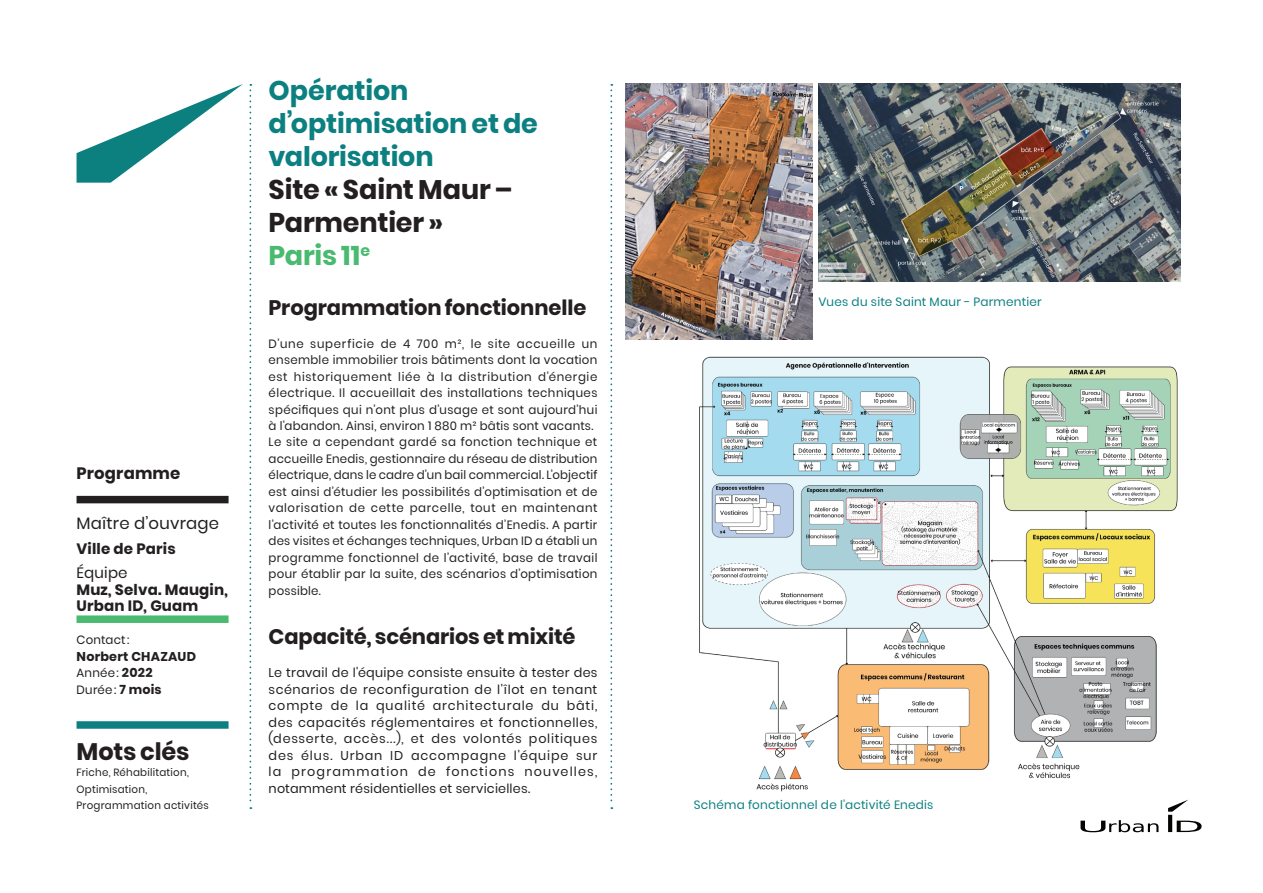
<style>
.page{position:relative;width:1263px;height:893px;background:#fff}
.page>*{position:absolute;margin:0;border:0;box-sizing:border-box;transform-origin:0 0}
.titre_projet_FICHE_R{font:700 27px/33px "Poppins";letter-spacing:-.005em;color:#0c8081}
.titre_projet_FICHE_R-2{font:700 27px/33px "Poppins";letter-spacing:-.005em;color:#231f20}
.titre_projet_FICHE_R-3{font:700 27px "Poppins";letter-spacing:-.01em;color:#49ba6f}
.titre_mot_clé_FICHE{font:700 24px "Poppins";letter-spacing:-.01em;color:#231f20}
.intertitre_FICHE_RÉF{font:700 21px "Poppins";letter-spacing:-.005em;color:#231f20}
.intitulé_maître_d_ou{font:16.5px "Poppins";letter-spacing:.01em;color:#231f20}
.contenu_maître_d_ouv{font:700 16.5px "Poppins";letter-spacing:.01em;color:#231f20}
.contenu_maître_d_ouv-2{font:700 15px/16.5px "Poppins";letter-spacing:.01em;color:#231f20}
.contenu_maître_d_ouv-3{font:15px "Poppins";letter-spacing:.01em;color:#231f20}
.texte_courant{font:12.75px/16.5px "Poppins";letter-spacing:.015em;color:#231f20;text-align:justify}
.texte_courant-2{font:700 12.75px "Poppins";letter-spacing:.02em;color:#231f20}
.texte_courant-3{font:12px/16.5px "Poppins";letter-spacing:.02em;color:#231f20;text-align:justify}
.légende_icono{font:12px "Poppins";letter-spacing:.02em;color:#0c8081}
.contact_FICHE_RÉF__a{font:12px "Poppins";letter-spacing:.015em;color:#231f20}
.texte_courant-4{font:10.5px/16.5px "Poppins";letter-spacing:.025em;color:#231f20}
.s1{font-weight:700;font-size:12.75px}
</style>
<div class="page">
<svg style="left:77px;top:84px;width:166px;height:99px"></svg>
<svg style="left:1080px;top:820px;width:78px;height:12px"></svg>
<svg style="left:1168px;top:800px;width:33px;height:32px"></svg>
<svg style="left:610px;top:84px;width:2px;height:725px"></svg>
<svg style="left:249px;top:84px;width:2px;height:725px"></svg>
<div style="left:77px;top:496px;width:152px;height:7px;background:#231f20"></div>
<div style="left:77px;top:615px;width:152px;height:8px;background:#49ba6f"></div>
<div style="left:77px;top:721px;width:152px;height:8px;background:#0c8081"></div>
<img style="left:819px;top:84px;width:362px;height:197px">
<img style="left:625px;top:84px;width:188px;height:255px">
<img style="left:699px;top:356px;width:479px;height:436px">
<p class="contenu_maître_d_ouv" style="left:77px;top:464px;width:105px">Programme</p>
<p class="intitulé_maître_d_ou" style="left:77px;top:513px;width:144px">Maître d’ouvrage</p>
<p class="contenu_maître_d_ouv-2" style="left:77px;top:540px;width:101px">Ville de Paris</p>
<p class="contenu_maître_d_ouv-3" style="left:77px;top:564px;width:53px">Équipe</p>
<p class="contenu_maître_d_ouv-2" style="left:77px;top:581px;width:153px">Muz, Selva. Maugin,<br>Urban ID, Guam</p>
<p class="contact_FICHE_RÉF__a" style="left:77px;top:633px;width:54px">Contact:</p>
<p class="texte_courant-2" style="left:77px;top:649px;width:121px">Norbert CHAZAUD</p>
<p class="texte_courant-3" style="left:77px;top:665px;width:78px">Année: <span class="s1">2022</span></p>
<p class="texte_courant-3" style="left:77px;top:681px;width:87px">Durée: <span class="s1">7 mois</span></p>
<p class="titre_mot_clé_FICHE" style="left:77px;top:737px;width:114px">Mots clés</p>
<p class="texte_courant-4" style="left:77px;top:764px;width:134px">Friche, Réhabilitation,<br>Optimisation,<br>Programmation activités</p>
<p class="titre_projet_FICHE_R" style="left:269px;top:75px;width:271px">Opération d’optimisation et de valorisation</p>
<p class="titre_projet_FICHE_R-2" style="left:269px;top:173px;width:245px">Site « Saint Maur –<br>Parmentier »</p>
<p class="titre_projet_FICHE_R-3" style="left:269px;top:240px;width:103px">Paris 11<sup>e</sup></p>
<p class="intertitre_FICHE_RÉF" style="left:269px;top:295px;width:319px">Programmation fonctionnelle</p>
<p class="texte_courant-3" style="left:269px;top:335px;width:330px">D’une superficie de 4 700 m², le site accueille un ensemble immobilier trois bâtiments dont la vocation est historiquement liée à la distribution d’énergie électrique. Il accueillait des installations techniques spécifiques qui n’ont plus d’usage et sont aujourd’hui à l’abandon. Ainsi, environ 1 880 m² bâtis sont vacants.</p>
<p class="texte_courant-3" style="left:269px;top:434px;width:330px">Le site a cependant gardé sa fonction technique et accueille Enedis, gestionnaire du réseau de distribution électrique, dans le cadre d’un bail commercial. L’objectif est ainsi d’étudier les possibilités d’optimisation et de valorisation de cette parcelle, tout en maintenant l’activité et toutes les fonctionnalités d’Enedis. A partir des visites et échanges techniques, Urban ID a établi un programme fonctionnel de l’activité, base de travail pour établir par la suite, des scénarios d’optimisation possible.</p>
<p class="intertitre_FICHE_RÉF" style="left:269px;top:625px;width:308px">Capacité, scénarios et mixité</p>
<p class="texte_courant" style="left:269px;top:664px;width:330px">Le travail de l'équipe consiste ensuite à tester des scénarios de reconfiguration de l'îlot en tenant compte de la qualité architecturale du bâti, des capacités réglementaires et fonctionnelles, (desserte, accès...), et des volontés politiques des élus. Urban ID accompagne l'équipe sur la programmation de fonctions nouvelles, notamment résidentielles et servicielles.</p>
<p class="légende_icono" style="left:819px;top:295px;width:225px">Vues du site Saint Maur - Parmentier</p>
<p class="légende_icono" style="left:694px;top:798px;width:241px">Schéma fonctionnel de l’activité Enedis</p>
</div>
